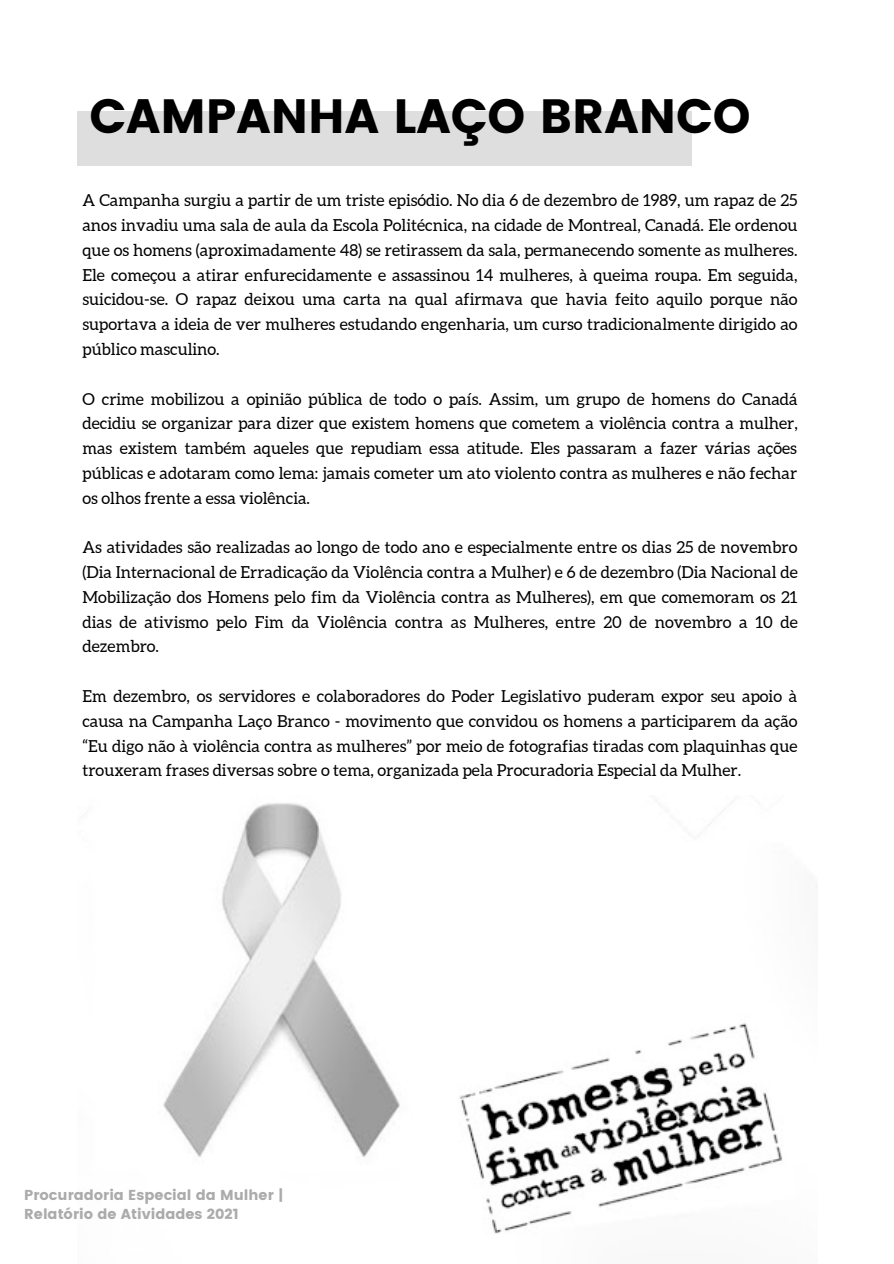
<style>
.page{position:relative;width:894px;height:1264px;background:#fff}
.page>*{position:absolute;margin:0;border:0;box-sizing:border-box;transform-origin:0 0}
.t1{font:48px "Poppins";color:#000}
.t2{font:16.5px/24.8px "Aleo";color:#000;text-align:justify}
.t3{font:14.4px/19.2px "Poppins";color:#ababab}
</style>
<div class="page">
<div style="left:77px;top:111px;width:614px;height:54px;background:#dedede"></div>
<img style="left:163px;top:803px;width:619px;height:431px">
<p class="t1" style="left:89px;top:88px;width:662px">CAMPANHA LAÇO BRANCO</p>
<p class="t2" style="left:82px;top:188px;width:716px">A Campanha surgiu a partir de um triste episódio. No dia 6 de dezembro de 1989, um rapaz de 25 anos invadiu uma sala de aula da Escola Politécnica, na cidade de Montreal, Canadá. Ele ordenou que os homens (aproximadamente 48) se retirassem da sala, permanecendo somente as mulheres.<br>Ele começou a atirar enfurecidamente e assassinou 14 mulheres, à queima roupa. Em seguida, suicidou-se. O rapaz deixou uma carta na qual afirmava que havia feito aquilo porque não suportava a ideia de ver mulheres estudando engenharia, um curso tradicionalmente dirigido ao público masculino.</p>
<p class="t2" style="left:82px;top:386px;width:716px">O crime mobilizou a opinião pública de todo o país. Assim, um grupo de homens do Canadá decidiu se organizar para dizer que existem homens que cometem a violência contra a mulher, mas existem também aqueles que repudiam essa atitude. Eles passaram a fazer várias ações públicas e adotaram como lema: jamais cometer um ato violento contra as mulheres e não fechar os olhos frente a essa violência.</p>
<p class="t2" style="left:82px;top:535px;width:716px">As atividades são realizadas ao longo de todo ano e especialmente entre os dias 25 de novembro (Dia Internacional de Erradicação da Violência contra a Mulher) e 6 de dezembro (Dia Nacional de Mobilização dos Homens pelo fim da Violência contra as Mulheres), em que comemoram os 21 dias de ativismo pelo Fim da Violência contra as Mulheres, entre 20 de novembro a 10 de dezembro.</p>
<p class="t2" style="left:82px;top:683px;width:716px">Em dezembro, os servidores e colaboradores do Poder Legislativo puderam expor seu apoio à causa na Campanha Laço Branco - movimento que convidou os homens a participarem da ação “Eu digo não à violência contra as mulheres” por meio de fotografias tiradas com plaquinhas que trouxeram frases diversas sobre o tema, organizada pela Procuradoria Especial da Mulher.</p>
<p class="t3" style="left:24px;top:1185px;width:261px">Procuradoria Especial da Mulher |<br>Relatório de Atividades 2021</p>
</div>
